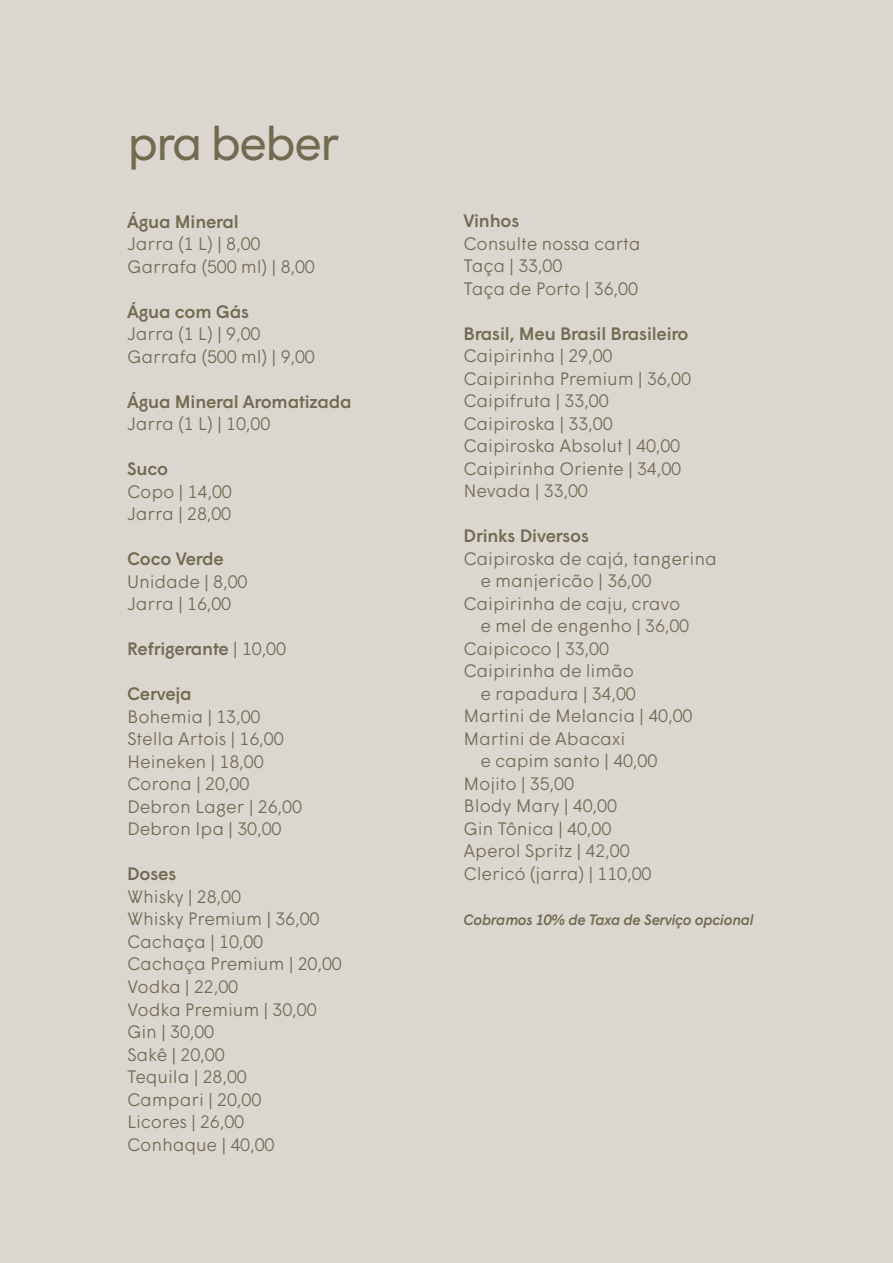
<style>
.page{position:relative;width:893px;height:1263px;background:#dbd6d0}
.page>*{position:absolute;margin:0;border:0;box-sizing:border-box;transform-origin:0 0}
.t1{font:48px "Wigrum";letter-spacing:-.05em;color:#726b52}
.t2{font:300 18px/22.5px "Wigrum";letter-spacing:-.01em;color:#726b52}
.t3{font:500 18px "Wigrum";letter-spacing:-.01em;color:#726b52}
.t4{font:italic 500 15px "Wigrum";letter-spacing:-.01em;color:#726b52}
.s1{font-weight:300}
</style>
<div class="page">
<p class="t1" style="left:127px;top:107px;width:214px">pra beber</p>
<p class="t3" style="left:127px;top:208px;width:113px">Água Mineral</p>
<p class="t2" style="left:127px;top:231px;width:135px">Jarra (1 L) | 8,00</p>
<p class="t2" style="left:127px;top:254px;width:189px">Garrafa (500 ml) | 8,00</p>
<p class="t3" style="left:127px;top:298px;width:123px">Água com Gás</p>
<p class="t2" style="left:127px;top:321px;width:135px">Jarra (1 L) | 9,00</p>
<p class="t2" style="left:127px;top:344px;width:189px">Garrafa (500 ml) | 9,00</p>
<p class="t3" style="left:127px;top:388px;width:226px">Água Mineral Aromatizada</p>
<p class="t2" style="left:127px;top:411px;width:145px">Jarra (1 L) | 10,00</p>
<p class="t3" style="left:127px;top:455px;width:43px">Suco</p>
<p class="t2" style="left:127px;top:479px;width:106px">Copo | 14,00</p>
<p class="t2" style="left:127px;top:501px;width:106px">Jarra | 28,00</p>
<p class="t3" style="left:127px;top:545px;width:98px">Coco Verde</p>
<p class="t2" style="left:127px;top:569px;width:122px">Unidade | 8,00</p>
<p class="t2" style="left:127px;top:591px;width:106px">Jarra | 16,00</p>
<p class="t3" style="left:127px;top:635px;width:160px">Refrigerante <span class="s1">| 10,00</span></p>
<p class="t3" style="left:127px;top:680px;width:66px">Cerveja</p>
<p class="t2" style="left:127px;top:704px;width:135px">Bohemia | 13,00</p>
<p class="t2" style="left:127px;top:726px;width:158px">Stella Artois | 16,00</p>
<p class="t2" style="left:127px;top:749px;width:138px">Heineken | 18,00</p>
<p class="t2" style="left:127px;top:771px;width:124px">Corona | 20,00</p>
<p class="t2" style="left:127px;top:794px;width:176px">Debron Lager | 26,00</p>
<p class="t2" style="left:127px;top:816px;width:156px">Debron Ipa | 30,00</p>
<p class="t3" style="left:127px;top:860px;width:51px">Doses</p>
<p class="t2" style="left:127px;top:884px;width:115px">Whisky | 28,00</p>
<p class="t2" style="left:127px;top:906px;width:194px">Whisky Premium | 36,00</p>
<p class="t2" style="left:127px;top:929px;width:138px">Cachaça | 10,00</p>
<p class="t2" style="left:127px;top:951px;width:216px">Cachaça Premium | 20,00</p>
<p class="t2" style="left:127px;top:974px;width:113px">Vodka | 22,00</p>
<p class="t2" style="left:127px;top:996px;width:191px">Vodka Premium | 30,00</p>
<p class="t2" style="left:127px;top:1019px;width:89px">Gin | 30,00</p>
<p class="t2" style="left:127px;top:1041px;width:99px">Sakê | 20,00</p>
<p class="t2" style="left:127px;top:1064px;width:121px">Tequila | 28,00</p>
<p class="t2" style="left:127px;top:1086px;width:136px">Campari | 20,00</p>
<p class="t2" style="left:127px;top:1109px;width:119px">Licores | 26,00</p>
<p class="t2" style="left:127px;top:1131px;width:149px">Conhaque | 40,00</p>
<p class="t3" style="left:463px;top:207px;width:57px">Vinhos</p>
<p class="t2" style="left:463px;top:231px;width:179px">Consulte nossa carta</p>
<p class="t2" style="left:463px;top:253px;width:100px">Taça | 33,00</p>
<p class="t2" style="left:463px;top:276px;width:176px">Taça de Porto | 36,00</p>
<p class="t3" style="left:463px;top:320px;width:227px">Brasil, Meu Brasil Brasileiro</p>
<p class="t2" style="left:463px;top:343px;width:150px">Caipirinha | 29,00</p>
<p class="t2" style="left:463px;top:366px;width:229px">Caipirinha Premium | 36,00</p>
<p class="t2" style="left:463px;top:388px;width:147px">Caipifruta | 33,00</p>
<p class="t2" style="left:463px;top:411px;width:151px">Caipiroska | 33,00</p>
<p class="t2" style="left:463px;top:433px;width:219px">Caipiroska Absolut | 40,00<br>Caipirinha Oriente | 34,00</p>
<p class="t2" style="left:463px;top:478px;width:126px">Nevada | 33,00</p>
<p class="t3" style="left:463px;top:522px;width:127px">Drinks Diversos</p>
<p class="t2" style="left:463px;top:546px;width:255px">Caipiroska de cajá, tangerina</p>
<p class="t2" style="left:480px;top:568px;width:172px">e manjericão | 36,00</p>
<p class="t2" style="left:463px;top:591px;width:218px">Caipirinha de caju, cravo</p>
<p class="t2" style="left:480px;top:613px;width:210px">e mel de engenho | 36,00</p>
<p class="t2" style="left:463px;top:636px;width:147px">Caipicoco | 33,00</p>
<p class="t2" style="left:463px;top:658px;width:172px">Caipirinha de limão</p>
<p class="t2" style="left:480px;top:681px;width:157px">e rapadura | 34,00</p>
<p class="t2" style="left:463px;top:703px;width:230px">Martini de Melancia | 40,00</p>
<p class="t2" style="left:463px;top:726px;width:164px">Martini de Abacaxi</p>
<p class="t2" style="left:480px;top:748px;width:178px">e capim santo | 40,00</p>
<p class="t2" style="left:463px;top:771px;width:112px">Mojito | 35,00</p>
<p class="t2" style="left:463px;top:793px;width:155px">Blody Mary | 40,00</p>
<p class="t2" style="left:463px;top:816px;width:149px">Gin Tônica | 40,00</p>
<p class="t2" style="left:463px;top:838px;width:168px">Aperol Spritz | 42,00</p>
<p class="t2" style="left:463px;top:861px;width:189px">Clericó (jarra) | 110,00</p>
<p class="t4" style="left:463px;top:908px;width:292px">Cobramos 10% de Taxa de Serviço opcional</p>
</div>
